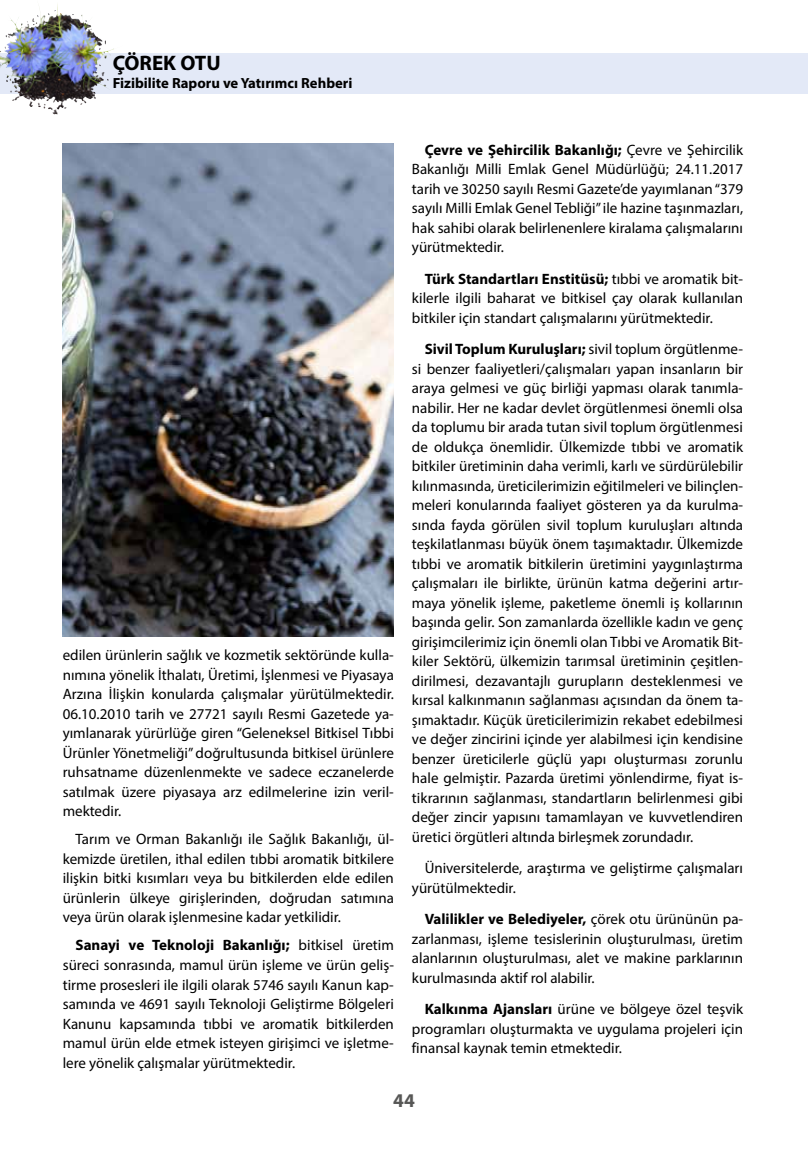
<style>
.page{position:relative;width:808px;height:1149px;background:#fff}
.page>*{position:absolute;margin:0;border:0;box-sizing:border-box;transform-origin:0 0}
.t1{font:700 21px "Myriad Pro";color:#000}
.t2{font:700 19.5px "Myriad Pro";color:#575756}
.t3{font:15px/19.5px "Myriad Pro";color:#000;text-align:justify}
.t4{font:700 14.7px "Myriad Pro";color:#000}
.s1{font-weight:700}
</style>
<div class="page">
<div style="left:0;top:53px;width:808px;height:41px;background:#e3e9f7"></div>
<img style="left:0;top:8px;width:41px;height:57px">
<img style="left:63px;top:143px;width:331px;height:493px">
<h1 class="t1" style="left:113px;top:49px;width:110px">ÇÖREK OTU</h1>
<p class="t4" style="left:113px;top:73px;width:241px">Fizibilite Raporu ve Yatırımcı Rehberi</p>
<p class="t3" style="left:63px;top:645px;width:333px">edilen ürünlerin sağlık ve kozmetik sektöründe kulla&shy;nımına yönelik İthalatı, Üretimi, İşlenmesi ve Piyasaya Arzına İlişkin konularda çalışmalar yürütülmektedir.<br>06.10.2010 tarih ve 27721 sayılı Resmi Gazetede ya&shy;yımlanarak yürürlüğe giren “Geleneksel Bitkisel Tıbbi Ürünler Yönetmeliği” doğrultusunda bitkisel ürünlere ruhsatname düzenlenmekte ve sadece eczanelerde satılmak üzere piyasaya arz edilmelerine izin veril&shy;mektedir.</p>
<p class="t3" style="left:63px;top:829px;width:333px;text-indent:13px">Tarım ve Orman Bakanlığı ile Sağlık Bakanlığı, ül&shy;kemizde üretilen, ithal edilen tıbbi aromatik bitkilere ilişkin bitki kısımları veya bu bitkilerden elde edilen ürünlerin ülkeye girişlerinden, doğrudan satımına veya ürün olarak işlenmesine kadar yetkilidir.</p>
<p class="t3" style="left:63px;top:935px;width:333px;text-indent:13px"><span class="s1">Sanayi ve Teknoloji Bakanlığı;</span> bitkisel üretim süreci sonrasında, mamul ürün işleme ve ürün geliş&shy;tirme prosesleri ile ilgili olarak 5746 sayılı Kanun kap&shy;samında ve 4691 sayılı Teknoloji Geliştirme Bölgeleri Kanunu kapsamında tıbbi ve aromatik bitkilerden mamul ürün elde etmek isteyen girişimci ve işletme&shy;lere yönelik çalışmalar yürütmektedir.</p>
<p class="t3" style="left:412px;top:139px;width:333px;text-indent:13px"><span class="s1">Çevre ve Şehircilik Bakanlığı;</span> Çevre ve Şehircilik Bakanlığı Milli Emlak Genel Müdürlüğü; 24.11.2017 tarih ve 30250 sayılı Resmi Gazete’de yayımlanan “379 sayılı Milli Emlak Genel Tebliği” ile hazine taşınmazları, hak sahibi olarak belirlenenlere kiralama çalışmalarını yürütmektedir.</p>
<p class="t3" style="left:412px;top:268px;width:333px;text-indent:13px"><span class="s1">Türk Standartları Enstitüsü;</span> tıbbi ve aromatik bit&shy;kilerle ilgili baharat ve bitkisel çay olarak kullanılan bitkiler için standart çalışmalarını yürütmektedir.</p>
<p class="t3" style="left:412px;top:339px;width:333px;text-indent:13px"><span class="s1">Sivil Toplum Kuruluşları;</span> sivil toplum örgütlenme&shy;si benzer faaliyetleri/çalışmaları yapan insanların bir araya gelmesi ve güç birliği yapması olarak tanımla&shy;nabilir. Her ne kadar devlet örgütlenmesi önemli olsa da toplumu bir arada tutan sivil toplum örgütlenmesi de oldukça önemlidir. Ülkemizde tıbbi ve aromatik bitkiler üretiminin daha verimli, karlı ve sürdürülebilir kılınmasında, üreticilerimizin eğitilmeleri ve bilinçlen&shy;meleri konularında faaliyet gösteren ya da kurulma&shy;sında fayda görülen sivil toplum kuruluşları altında teşkilatlanması büyük önem taşımaktadır. Ülkemizde tıbbi ve aromatik bitkilerin üretimini yaygınlaştırma çalışmaları ile birlikte, ürünün katma değerini artır&shy;maya yönelik işleme, paketleme önemli iş kollarının başında gelir. Son zamanlarda özellikle kadın ve genç girişimcilerimiz için önemli olan Tıbbi ve Aromatik Bit&shy;kiler Sektörü, ülkemizin tarımsal üretiminin çeşitlen&shy;dirilmesi, dezavantajlı gurupların desteklenmesi ve kırsal kalkınmanın sağlanması açısından da önem ta&shy;şımaktadır. Küçük üreticilerimizin rekabet edebilmesi ve değer zincirini içinde yer alabilmesi için kendisine benzer üreticilerle güçlü yapı oluşturması zorunlu hale gelmiştir. Pazarda üretimi yönlendirme, fiyat is&shy;tikrarının sağlanması, standartların belirlenmesi gibi değer zincir yapısını tamamlayan ve kuvvetlendiren üretici örgütleri altında birleşmek zorundadır.</p>
<p class="t3" style="left:412px;top:858px;width:333px;text-indent:13px">Üniversitelerde, araştırma ve geliştirme çalışmaları yürütülmektedir.</p>
<p class="t3" style="left:412px;top:909px;width:333px;text-indent:13px"><span class="s1">Valilikler ve Belediyeler,</span> çörek otu ürününün pa&shy;zarlanması, işleme tesislerinin oluşturulması, üretim alanlarının oluşturulması, alet ve makine parklarının kurulmasında aktif rol alabilir.</p>
<p class="t3" style="left:412px;top:998px;width:333px;text-indent:13px"><span class="s1">Kalkınma Ajansları</span> ürüne ve bölgeye özel teşvik programları oluşturmakta ve uygulama projeleri için finansal kaynak temin etmektedir.</p>
<h2 class="t2" style="left:393px;top:1087px;width:23px">44</h2>
</div>
